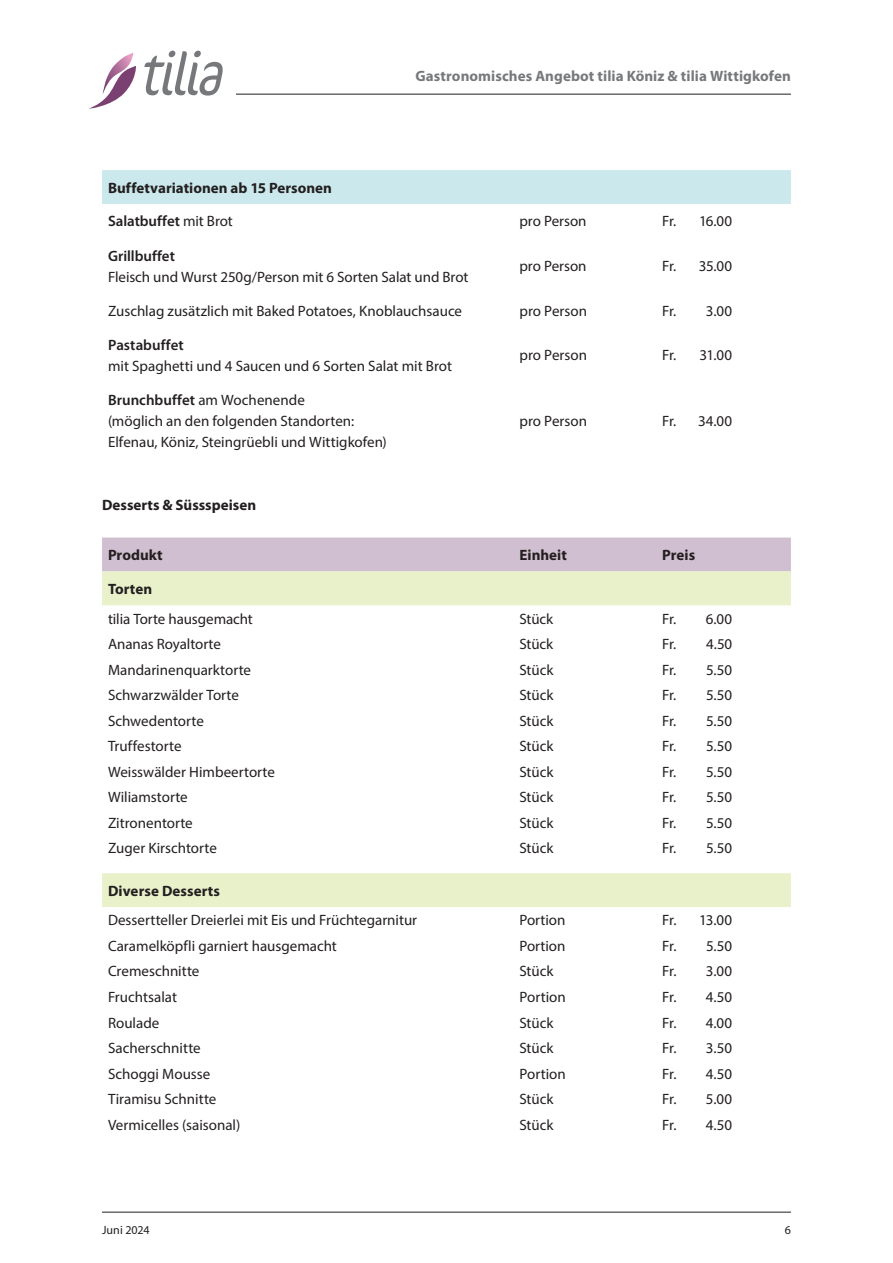
<style>
.page{position:relative;width:893px;height:1263px;background:#fff}
.page>*{position:absolute;margin:0;border:0;box-sizing:border-box;transform-origin:0 0}
.t1{font:15px/21px "Myriad Pro";color:#231f20}
.t2{font:700 15px "Myriad Pro";color:#231f20}
.t3{font:700 15px "Myriad Pro";letter-spacing:.005em;color:#76787b}
.t4{font:600 15px "Myriad Pro";color:#231f20}
.t5{font:12px "Myriad Pro";color:#231f20}
.s1{font-weight:400}
.s2{font-weight:600}
</style>
<div class="page">
<svg style="left:88px;top:53px;width:48px;height:56px"></svg>
<svg style="left:144px;top:51px;width:79px;height:45px"></svg>
<hr style="left:236px;top:94px;width:555px;height:1px;background:#231f20">
<hr style="left:102px;top:1212px;width:689px;height:1px;background:#231f20">
<div style="left:102px;top:170px;width:689px;height:34px;background:#cbe9ec"></div>
<div style="left:102px;top:537px;width:689px;height:34px;background:#d0bfd0"></div>
<svg style="left:102px;top:571px;width:689px;height:336px"></svg>
<p class="t3" style="left:415px;top:66px;width:377px">Gastronomisches Angebot tilia Köniz &amp; tilia Wittigkofen</p>
<p class="t2" style="left:108px;top:178px;width:226px">Buffetvariationen ab 15 Personen</p>
<p class="t4" style="left:108px;top:212px;width:126px">Salatbuffet <span class="s1">mit Brot</span></p>
<p class="t1" style="left:519px;top:211px;width:69px">pro Person</p>
<p class="t1" style="left:662px;top:211px;width:71px">Fr. 16.00</p>
<p class="t4" style="left:108px;top:246px;width:68px">Grillbuffet</p>
<p class="t1" style="left:108px;top:266px;width:362px">Fleisch und Wurst 250g/Person mit 6 Sorten Salat und Brot</p>
<p class="t1" style="left:519px;top:255px;width:69px">pro Person</p>
<p class="t1" style="left:662px;top:255px;width:71px">Fr. 35.00</p>
<p class="t1" style="left:108px;top:300px;width:355px">Zuschlag zusätzlich mit Baked Potatoes, Knoblauchsauce</p>
<p class="t1" style="left:519px;top:300px;width:69px">pro Person</p>
<p class="t1" style="left:662px;top:300px;width:71px">Fr. 3.00</p>
<p class="t4" style="left:108px;top:335px;width:77px">Pastabuffet</p>
<p class="t1" style="left:108px;top:355px;width:345px">mit Spaghetti und 4 Saucen und 6 Sorten Salat mit Brot</p>
<p class="t1" style="left:519px;top:344px;width:69px">pro Person</p>
<p class="t1" style="left:662px;top:344px;width:71px">Fr. 31.00</p>
<p class="t1" style="left:108px;top:389px;width:280px"><span class="s2">Brunchbuffet</span> am Wochenende<br>(möglich an den folgenden Standorten:<br>Elfenau, Köniz, Steingrüebli und Wittigkofen)</p>
<p class="t1" style="left:519px;top:410px;width:69px">pro Person</p>
<p class="t1" style="left:662px;top:410px;width:71px">Fr. 34.00</p>
<p class="t2" style="left:102px;top:495px;width:156px">Desserts &amp; Süssspeisen</p>
<p class="t2" style="left:108px;top:545px;width:56px">Produkt</p>
<p class="t2" style="left:519px;top:545px;width:49px">Einheit</p>
<p class="t2" style="left:662px;top:545px;width:34px">Preis</p>
<p class="t2" style="left:108px;top:579px;width:46px">Torten</p>
<p class="t1" style="left:108px;top:608px;width:146px">tilia Torte hausgemacht</p>
<p class="t1" style="left:519px;top:608px;width:35px">Stück</p>
<p class="t1" style="left:662px;top:608px;width:71px">Fr. 6.00</p>
<p class="t1" style="left:108px;top:633px;width:114px">Ananas Royaltorte</p>
<p class="t1" style="left:519px;top:633px;width:35px">Stück</p>
<p class="t1" style="left:662px;top:633px;width:71px">Fr. 4.50</p>
<p class="t1" style="left:108px;top:659px;width:145px">Mandarinenquarktorte</p>
<p class="t1" style="left:519px;top:659px;width:36px">Stück</p>
<p class="t1" style="left:662px;top:659px;width:71px">Fr. 5.50</p>
<p class="t1" style="left:108px;top:684px;width:132px">Schwarzwälder Torte</p>
<p class="t1" style="left:519px;top:684px;width:36px">Stück</p>
<p class="t1" style="left:662px;top:684px;width:71px">Fr. 5.50</p>
<p class="t1" style="left:108px;top:710px;width:97px">Schwedentorte</p>
<p class="t1" style="left:519px;top:710px;width:36px">Stück</p>
<p class="t1" style="left:662px;top:710px;width:71px">Fr. 5.50</p>
<p class="t1" style="left:108px;top:735px;width:75px">Truffestorte</p>
<p class="t1" style="left:519px;top:735px;width:36px">Stück</p>
<p class="t1" style="left:662px;top:735px;width:71px">Fr. 5.50</p>
<p class="t1" style="left:108px;top:761px;width:168px">Weisswälder Himbeertorte</p>
<p class="t1" style="left:519px;top:761px;width:36px">Stück</p>
<p class="t1" style="left:662px;top:761px;width:71px">Fr. 5.50</p>
<p class="t1" style="left:108px;top:786px;width:81px">Wiliamstorte</p>
<p class="t1" style="left:519px;top:786px;width:36px">Stück</p>
<p class="t1" style="left:662px;top:786px;width:71px">Fr. 5.50</p>
<p class="t1" style="left:108px;top:812px;width:86px">Zitronentorte</p>
<p class="t1" style="left:519px;top:812px;width:36px">Stück</p>
<p class="t1" style="left:662px;top:812px;width:71px">Fr. 5.50</p>
<p class="t1" style="left:108px;top:837px;width:110px">Zuger Kirschtorte</p>
<p class="t1" style="left:519px;top:837px;width:36px">Stück</p>
<p class="t1" style="left:662px;top:837px;width:71px">Fr. 5.50</p>
<p class="t2" style="left:108px;top:881px;width:114px">Diverse Desserts</p>
<p class="t1" style="left:108px;top:910px;width:311px">Dessertteller Dreierlei mit Eis und Früchtegarnitur</p>
<p class="t1" style="left:519px;top:910px;width:47px">Portion</p>
<p class="t1" style="left:662px;top:910px;width:71px">Fr. 13.00</p>
<p class="t1" style="left:108px;top:935px;width:230px">Caramelköpfli garniert hausgemacht</p>
<p class="t1" style="left:519px;top:935px;width:47px">Portion</p>
<p class="t1" style="left:662px;top:935px;width:71px">Fr. 5.50</p>
<p class="t1" style="left:108px;top:961px;width:93px">Cremeschnitte</p>
<p class="t1" style="left:519px;top:961px;width:36px">Stück</p>
<p class="t1" style="left:662px;top:961px;width:71px">Fr. 3.00</p>
<p class="t1" style="left:108px;top:986px;width:71px">Fruchtsalat</p>
<p class="t1" style="left:519px;top:986px;width:48px">Portion</p>
<p class="t1" style="left:662px;top:986px;width:71px">Fr. 4.50</p>
<p class="t1" style="left:108px;top:1012px;width:53px">Roulade</p>
<p class="t1" style="left:519px;top:1012px;width:36px">Stück</p>
<p class="t1" style="left:662px;top:1012px;width:71px">Fr. 4.00</p>
<p class="t1" style="left:108px;top:1037px;width:94px">Sacherschnitte</p>
<p class="t1" style="left:519px;top:1037px;width:36px">Stück</p>
<p class="t1" style="left:662px;top:1037px;width:71px">Fr. 3.50</p>
<p class="t1" style="left:108px;top:1063px;width:104px">Schoggi Mousse</p>
<p class="t1" style="left:519px;top:1063px;width:48px">Portion</p>
<p class="t1" style="left:662px;top:1063px;width:71px">Fr. 4.50</p>
<p class="t1" style="left:108px;top:1088px;width:110px">Tiramisu Schnitte</p>
<p class="t1" style="left:519px;top:1088px;width:36px">Stück</p>
<p class="t1" style="left:662px;top:1088px;width:71px">Fr. 5.00</p>
<p class="t1" style="left:108px;top:1114px;width:134px">Vermicelles (saisonal)</p>
<p class="t1" style="left:519px;top:1114px;width:36px">Stück</p>
<p class="t1" style="left:662px;top:1114px;width:71px">Fr. 4.50</p>
<p class="t5" style="left:102px;top:1222px;width:49px">Juni 2024</p>
<p class="t5" style="left:785px;top:1222px;width:8px">6</p>
</div>
